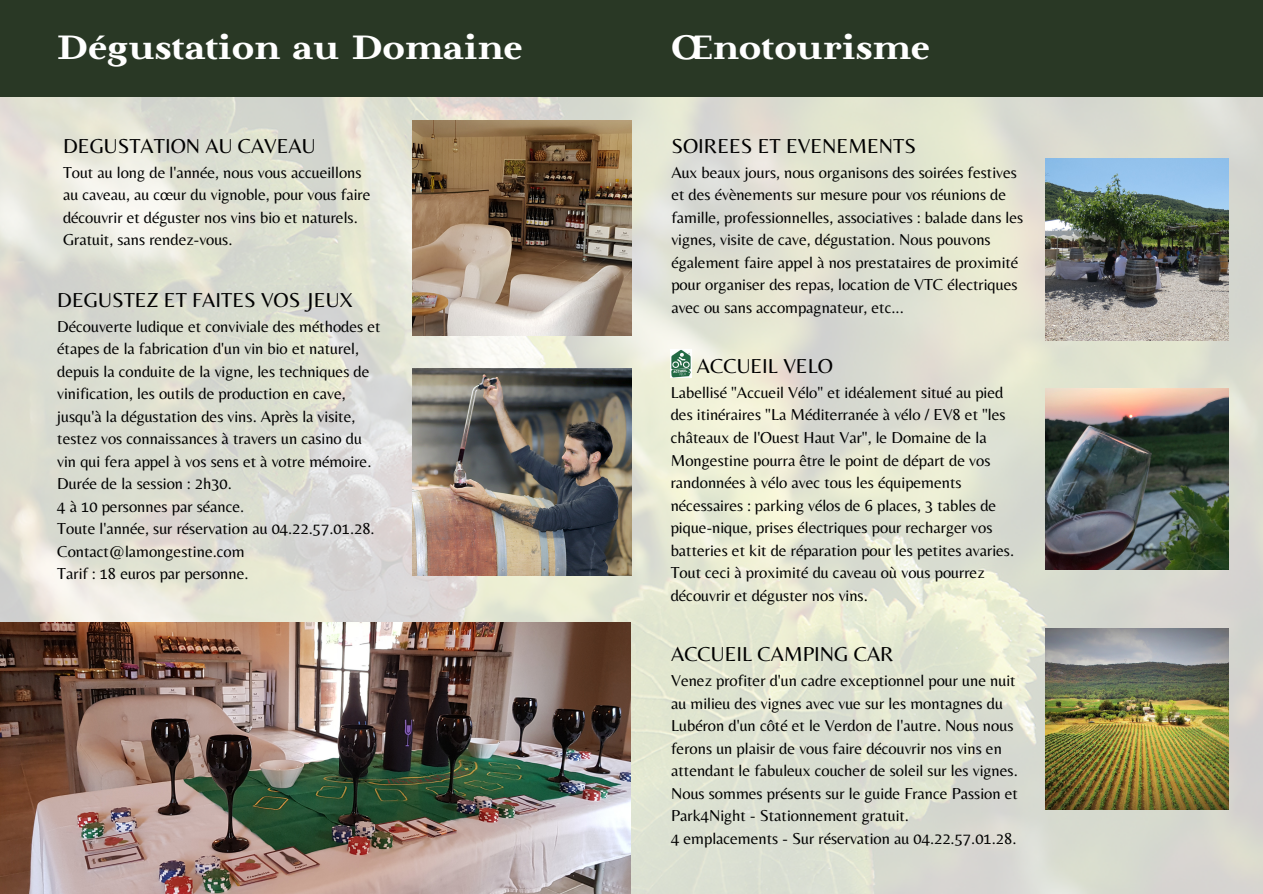
<style>
.page{position:relative;width:1263px;height:894px;background:#fff}
.page>*{position:absolute;margin:0;border:0;box-sizing:border-box;transform-origin:0 0}
.t1{font:36px "Beaumaris";color:#fff}
.t2{font:21px "Belleza";color:#000}
.t3{font:16.5px/22.5px "Belleza";color:#000}
</style>
<div class="page">
<img style="left:0;top:97px;width:1263px;height:796px">
<div style="left:0;top:0;width:625px;height:97px;background:#293825"></div>
<img style="left:412px;top:368px;width:219px;height:207px">
<img style="left:412px;top:120px;width:219px;height:215px">
<img style="left:0;top:622px;width:631px;height:271px">
<img style="left:671px;top:349px;width:20px;height:29px">
<div style="left:620px;top:0;width:643px;height:97px;background:#293825"></div>
<img style="left:1045px;top:158px;width:184px;height:182px">
<img style="left:1045px;top:388px;width:184px;height:181px">
<img style="left:1045px;top:628px;width:184px;height:181px">
<p class="t1" style="left:57px;top:27px;width:467px">Dégustation au Domaine</p>
<p class="t2" style="left:63px;top:133px;width:254px">DEGUSTATION AU CAVEAU</p>
<p class="t3" style="left:63px;top:161px;width:309px">Tout au long de l'année, nous vous accueillons au caveau, au cœur du vignoble, pour vous faire découvrir et déguster nos vins bio et naturels.<br>Gratuit, sans rendez-vous.</p>
<p class="t2" style="left:57px;top:287px;width:297px">DEGUSTEZ ET FAITES VOS JEUX</p>
<p class="t3" style="left:57px;top:314px;width:325px">Découverte ludique et conviviale des méthodes et étapes de la fabrication d'un vin bio et naturel, depuis la conduite de la vigne, les techniques de vinification, les outils de production en cave, jusqu'à la dégustation des vins. Après la visite, testez vos connaissances à travers un casino du vin qui fera appel à vos sens et à votre mémoire.</p>
<p class="t3" style="left:57px;top:472px;width:176px">Durée de la session : 2h30.</p>
<p class="t3" style="left:57px;top:494px;width:188px">4 à 10 personnes par séance.</p>
<p class="t3" style="left:57px;top:517px;width:319px">Toute l'année, sur réservation au 04.22.57.01.28.</p>
<p class="t3" style="left:57px;top:539px;width:189px">Contact@lamongestine.com</p>
<p class="t3" style="left:57px;top:562px;width:193px">Tarif : 18 euros par personne.</p>
<p class="t1" style="left:671px;top:27px;width:260px">Œnotourisme</p>
<p class="t2" style="left:671px;top:133px;width:246px">SOIREES ET EVENEMENTS</p>
<p class="t3" style="left:671px;top:161px;width:353px">Aux beaux jours, nous organisons des soirées festives et des évènements sur mesure pour vos réunions de famille, professionnelles, associatives : balade dans les vignes, visite de cave, dégustation. Nous pouvons également faire appel à nos prestataires de proximité pour organiser des repas, location de VTC électriques avec ou sans accompagnateur, etc...</p>
<p class="t2" style="left:697px;top:353px;width:138px">ACCUEIL VELO</p>
<p class="t3" style="left:671px;top:381px;width:345px">Labellisé "Accueil Vélo" et idéalement situé au pied des itinéraires "La Méditerranée à vélo / EV8 et "les châteaux de l'Ouest Haut Var", le Domaine de la Mongestine pourra être le point de départ de vos randonnées à vélo avec tous les équipements nécessaires : parking vélos de 6 places, 3 tables de pique-nique, prises électriques pour recharger vos batteries et kit de réparation pour les petites avaries.</p>
<p class="t3" style="left:671px;top:561px;width:315px">Tout ceci à proximité du caveau où vous pourrez découvrir et déguster nos vins.</p>
<p class="t2" style="left:671px;top:641px;width:224px">ACCUEIL CAMPING CAR</p>
<p class="t3" style="left:671px;top:668px;width:348px">Venez profiter d'un cadre exceptionnel pour une nuit au milieu des vignes avec vue sur les montagnes du Lubéron d'un côté et le Verdon de l'autre. Nous nous ferons un plaisir de vous faire découvrir nos vins en attendant le fabuleux coucher de soleil sur les vignes.</p>
<p class="t3" style="left:671px;top:781px;width:348px">Nous sommes présents sur le guide France Passion et<br>Park4Night - Stationnement gratuit.</p>
<p class="t3" style="left:671px;top:826px;width:347px">4 emplacements - Sur réservation au 04.22.57.01.28.</p>
</div>
